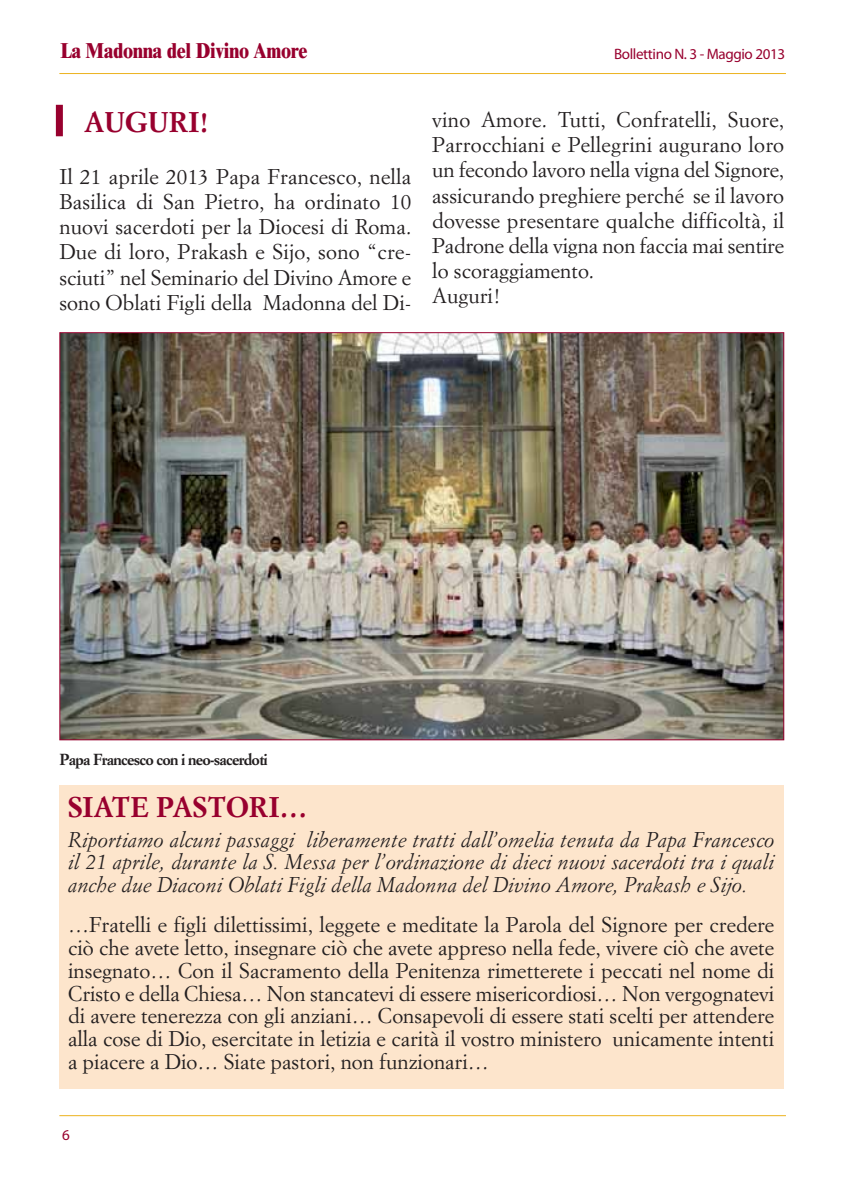
<style>
.page{position:relative;width:844px;height:1191px;background:#fff}
.page>*{position:absolute;margin:0;border:0;box-sizing:border-box;transform-origin:0 0}
.t1{font:700 28px "Simoncini Garamond Std";color:#98002e}
.t2{font:800 21.7px "Times New Roman";letter-spacing:-.015em;color:#98002e;scale:.87 1}
.t3{font:21px/25.2px "Simoncini Garamond Std";color:#231f20;text-align:justify}
.t4{font:italic 21px/22.8px "Simoncini Garamond Std";color:#231f20;text-align:justify}
.t5{font:700 15.75px "Simoncini Garamond Std";letter-spacing:-.045em;color:#231f20}
.t6{font:15.05px "Myriad Pro";letter-spacing:-.025em;color:#98002e}
</style>
<div class="page">
<img style="left:61px;top:334px;width:721px;height:404px">
<hr style="left:59px;top:73px;width:726px;height:1px;background:#ecb31f">
<hr style="left:59px;top:1115px;width:726px;height:1px;background:#ecb31f">
<div style="left:56px;top:105px;width:7px;height:31px;background:#98002e"></div>
<div style="left:59px;top:785px;width:725px;height:304px;background:#fde5cc"></div>
<p class="t2" style="left:60px;top:38px;width:286px">La Madonna del Divino Amore</p>
<h1 class="t1" style="left:84px;top:106px;width:126px">AUGURI!</h1>
<p class="t3" style="left:59px;top:165px;width:353px">Il 21 aprile 2013 Papa Francesco, nella Basilica di San Pietro, ha ordinato 10 nuovi sacerdoti per la Diocesi di Roma.<br>Due di loro, Prakash e Sijo, sono “cre&shy;sciuti” nel Seminario del Divino Amore e sono Oblati Figli della Madonna del Di-</p>
<p class="t6" style="left:614px;top:45px;width:172px">Bollettino N. 3 - Maggio 2013</p>
<p class="t3" style="left:432px;top:108px;width:353px;text-align:left">vino Amore. Tutti, Confratelli, Suore, Parrocchiani e Pellegrini augurano loro un fecondo lavoro nella vigna del Signore, assicurando preghiere perché se il lavoro dovesse presentare qualche difficoltà, il Padrone della vigna non faccia mai sentire lo scoraggiamento.<br>Auguri!</p>
<p class="t5" style="left:59px;top:750px;width:210px">Papa Francesco con i neo-sacerdoti</p>
<h1 class="t1" style="left:68px;top:790px;width:241px">SIATE PASTORI…</h1>
<p class="t4" style="left:68px;top:829px;width:707px">Riportiamo alcuni passaggi liberamente tratti dall’omelia tenuta da Papa Francesco il 21 aprile, durante la S. Messa per l’ordinazione di dieci nuovi sacerdoti tra i quali anche due Diaconi Oblati Figli della Madonna del Divino Amore, Prakash e Sijo.</p>
<p class="t3" style="left:68px;top:914px;width:707px;line-height:22.8px">…Fratelli e figli dilettissimi, leggete e meditate la Parola del Signore per credere ciò che avete letto, insegnare ciò che avete appreso nella fede, vivere ciò che avete insegnato… Con il Sacramento della Penitenza rimetterete i peccati nel nome di Cristo e della Chiesa… Non stancatevi di essere misericordiosi… Non vergognatevi di avere tenerezza con gli anziani… Consapevoli di essere stati scelti per attendere alla cose di Dio, esercitate in letizia e carità il vostro ministero unicamente intenti a piacere a Dio… Siate pastori, non funzionari…</p>
<p class="t6" style="left:62px;top:1126px;width:9px">6</p>
</div>
